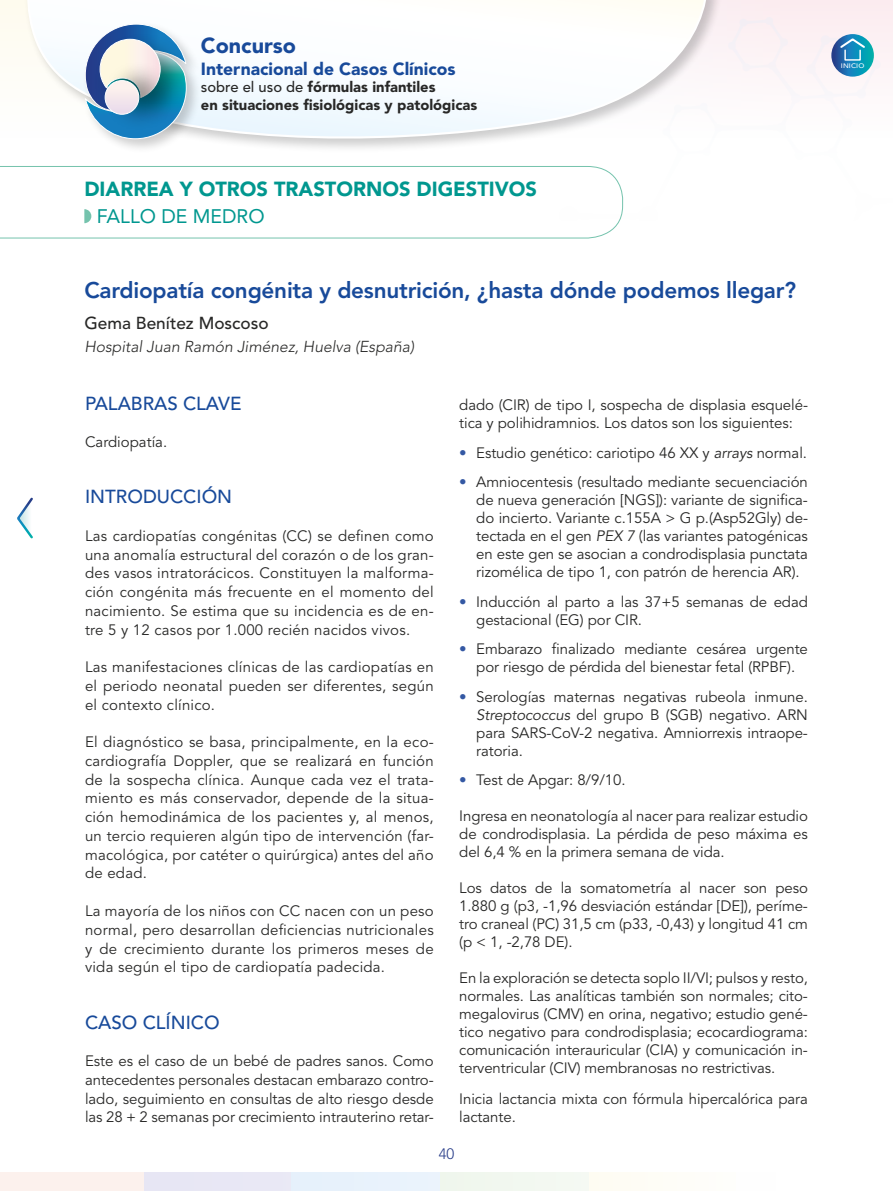
<style>
.page{position:relative;width:893px;height:1191px;background:#fff}
.page>*{position:absolute;margin:0;border:0;box-sizing:border-box;transform-origin:0 0}
.t1{font:800 22.5px "Avenir LT Std";letter-spacing:-.01em;color:#184a9a}
.t2{font:900 21.6px "Avenir LT Std";color:#184a9a}
.t3{font:900 20.25px "Avenir LT Std";color:#00978f}
.t4{font:19.5px "Avenir LT Std";color:#00978f}
.t5{font:500 18.75px "Avenir LT Std";color:#184a9a}
.t6{font:900 17.55px "Avenir LT Std";color:#184a9a}
.t7{font:500 17.25px "Avenir LT Std";color:#282827}
.t8{font:italic 300 15.75px "Avenir LT Std";color:#282827}
.t9{font:15px/18.8px "Avenir LT Std";letter-spacing:-.005em;color:#282827;text-align:justify}
.t10{font:300 15px "Avenir LT Std";color:#253a87}
.t11{font:900 14.7px/17.5px "Avenir LT Std";color:#282827}
.t12{font:500 6.45px "Avenir LT Std";letter-spacing:.015em;color:#fff;scale:1.11 1}
.s1{font-weight:500}
.s2{color:#3458a3}
.s3{font-style:italic}
</style>
<div class="page">
<svg style="left:0;top:0;width:892px;height:57px"></svg>
<svg style="left:518px;top:13px;width:374px;height:226px"></svg>
<div style="left:588px;top:1171px;width:149px;height:20px;background:#fefdf6"></div>
<div style="left:440px;top:1171px;width:148px;height:20px;background:#f2f8f0"></div>
<div style="left:143px;top:1171px;width:149px;height:20px;background:#e6e5f4"></div>
<div style="left:292px;top:1171px;width:148px;height:20px;background:#e8f2fc"></div>
<div style="left:0;top:1171px;width:143px;height:20px;background:#fcf1ed"></div>
<div style="left:24px;top:0;width:699px;height:154px;background:#000;opacity:.2"></div>
<svg style="left:26px;top:0;width:683px;height:152px"></svg>
<div style="left:82px;top:21px;width:118px;height:106px;background:#fcfeff"></div>
<div style="left:83px;top:48px;width:118px;height:106px;background:#000;opacity:.2"></div>
<div style="left:93px;top:32px;width:98px;height:94px;background:#000;opacity:.4"></div>
<svg style="left:85px;top:24px;width:102px;height:115px"></svg>
<div style="left:103px;top:60px;width:71px;height:71px;background:#000;opacity:.4"></div>
<svg style="left:105px;top:81px;width:34px;height:33px"></svg>
<div style="left:105px;top:80px;width:34px;height:35px;border:1px solid #fff;border-radius:50%"></div>
<svg style="left:0;top:166px;width:623px;height:72px"></svg>
<svg style="left:84px;top:209px;width:7px;height:14px"></svg>
<hr style="left:892px;top:0;width:1px;height:201px;background:#fef9fa">
<svg style="left:17px;top:497px;width:16px;height:42px"></svg>
<svg style="left:831px;top:34px;width:43px;height:43px"></svg>
<svg style="left:838px;top:37px;width:29px;height:13px"></svg>
<div style="left:844px;top:49px;width:17px;height:12px;border:1px solid #fff"></div>
<h2 class="t2" style="left:201px;top:32px;width:97px">Concurso</h2>
<p class="t6" style="left:201px;top:58px;width:256px">Internacional de Casos Clínicos</p>
<p class="t11" style="left:201px;top:78px;width:278px"><span class="s1">sobre el uso de</span> fórmulas infantiles<br>en situaciones fisiológicas y patológicas</p>
<h3 class="t3" style="left:84px;top:177px;width:454px">DIARREA Y OTROS TRASTORNOS DIGESTIVOS</h3>
<h3 class="t4" style="left:97px;top:205px;width:169px">FALLO DE MEDRO</h3>
<h1 class="t1" style="left:84px;top:277px;width:713px">Cardiopatía congénita y desnutrición, ¿hasta dónde podemos llegar?</h1>
<p class="t7" style="left:84px;top:313px;width:186px">Gema Benítez Moscoso</p>
<p class="t8" style="left:84px;top:337px;width:331px">Hospital Juan Ramón Jiménez, Huelva (España)</p>
<p class="t5" style="left:85px;top:392px;width:158px">PALABRAS CLAVE</p>
<p class="t9" style="left:85px;top:433px;width:84px">Cardiopatía.</p>
<p class="t5" style="left:85px;top:486px;width:149px">INTRODUCCIÓN</p>
<p class="t9" style="left:85px;top:527px;width:350px">Las cardiopatías congénitas (CC) se definen como una anomalía estructural del corazón o de los gran&shy;des vasos intratorácicos. Constituyen la malforma&shy;ción congénita más frecuente en el momento del nacimiento. Se estima que su incidencia es de en&shy;tre 5 y 12 casos por 1.000 recién nacidos vivos.</p>
<p class="t9" style="left:85px;top:658px;width:350px">Las manifestaciones clínicas de las cardiopatías en el periodo neonatal pueden ser diferentes, según el contexto clínico.</p>
<p class="t9" style="left:85px;top:733px;width:350px">El diagnóstico se basa, principalmente, en la eco&shy;cardiografía Doppler, que se realizará en función de la sospecha clínica. Aunque cada vez el trata&shy;miento es más conservador, depende de la situa&shy;ción hemodinámica de los pacientes y, al menos, un tercio requieren algún tipo de intervención (far&shy;macológica, por catéter o quirúrgica) antes del año de edad.</p>
<p class="t9" style="left:85px;top:902px;width:350px">La mayoría de los niños con CC nacen con un peso normal, pero desarrollan deficiencias nutricionales y de crecimiento durante los primeros meses de vida según el tipo de cardiopatía padecida.</p>
<p class="t5" style="left:85px;top:1011px;width:136px">CASO CLÍNICO</p>
<p class="t9" style="left:85px;top:1052px;width:350px">Este es el caso de un bebé de padres sanos. Como antecedentes personales destacan embarazo contro&shy;lado, seguimiento en consultas de alto riesgo desde las 28 + 2 semanas por crecimiento intrauterino retar-</p>
<p class="t9" style="left:459px;top:395px;width:350px">dado (CIR) de tipo I, sospecha de displasia esquelé&shy;tica y polihidramnios. Los datos son los siguientes:</p>
<p class="t9" style="left:459px;top:444px;width:349px"><span class="s2">•</span> Estudio genético: cariotipo 46 XX y <span class="s3">arrays</span> normal.</p>
<p class="t9" style="left:476px;top:473px;width:333px;line-height:18px;text-indent:-17px"><span class="s2">•</span> Amniocentesis (resultado mediante secuenciación de nueva generación [NGS]): variante de significa&shy;do incierto. Variante c.155A &gt; G p.(Asp52Gly) de&shy;tectada en el gen <span class="s3">PEX 7</span> (las variantes patogénicas en este gen se asocian a condrodisplasia punctata rizomélica de tipo 1, con patrón de herencia AR).</p>
<p class="t9" style="left:476px;top:593px;width:333px;line-height:18px;text-indent:-17px"><span class="s2">•</span> Inducción al parto a las 37+5 semanas de edad gestacional (EG) por CIR.</p>
<p class="t9" style="left:459px;top:640px;width:350px;line-height:18px;text-align:center"><span class="s2">•</span> Embarazo finalizado mediante cesárea urgente por riesgo de pérdida del bienestar fetal (RPBF).</p>
<p class="t9" style="left:476px;top:688px;width:333px;line-height:18px;text-indent:-17px"><span class="s2">•</span> Serologías maternas negativas rubeola inmune.<br><span class="s3">Streptococcus</span> del grupo B (SGB) negativo. ARN para SARS-CoV-2 negativa. Amniorrexis intraope&shy;ratoria.</p>
<p class="t9" style="left:459px;top:771px;width:168px"><span class="s2">•</span> Test de Apgar: 8/9/10.</p>
<p class="t9" style="left:459px;top:807px;width:350px;line-height:18px">Ingresa en neonatología al nacer para realizar estudio de condrodisplasia. La pérdida de peso máxima es del 6,4 % en la primera semana de vida.</p>
<p class="t9" style="left:459px;top:879px;width:350px;line-height:18px">Los datos de la somatometría al nacer son peso 1.880 g (p3, -1,96 desviación estándar [DE]), períme&shy;tro craneal (PC) 31,5 cm (p33, -0,43) y longitud 41 cm (p &lt; 1, -2,78 DE).</p>
<p class="t9" style="left:459px;top:969px;width:350px;line-height:18px">En la exploración se detecta soplo II/VI; pulsos y resto, normales. Las analíticas también son normales; cito&shy;megalovirus (CMV) en orina, negativo; estudio gené&shy;tico negativo para condrodisplasia; ecocardiograma: comunicación interauricular (CIA) y comunicación in&shy;terventricular (CIV) membranosas no restrictivas.</p>
<p class="t9" style="left:459px;top:1089px;width:350px">Inicia lactancia mixta con fórmula hipercalórica para lactante.</p>
<p class="t10" style="left:439px;top:1145px;width:17px">40</p>
<p class="t12" style="left:841px;top:62px;width:23px">INICIO</p>
</div>
